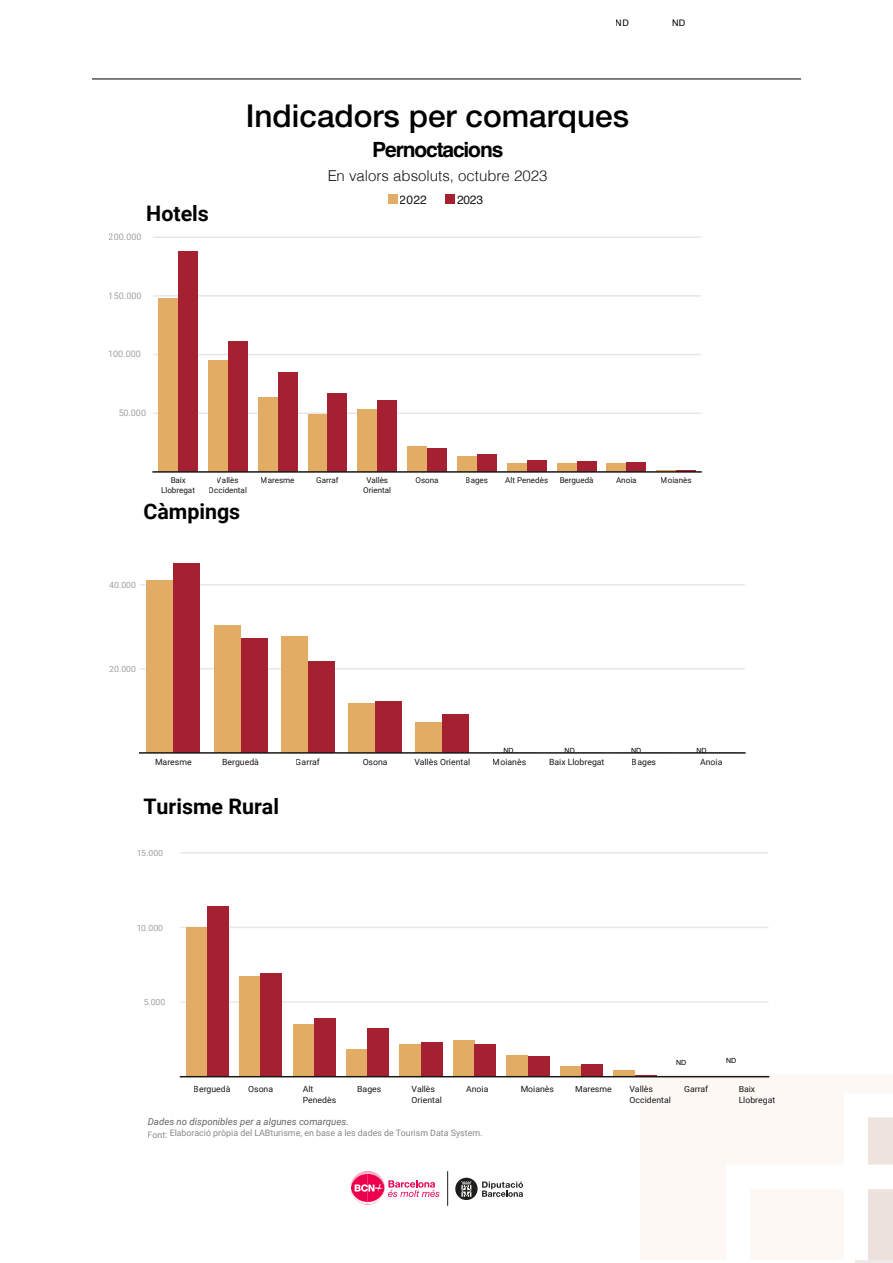
<style>
.page{position:relative;width:893px;height:1263px;background:#fff}
.page>*{position:absolute;margin:0;border:0;box-sizing:border-box;transform-origin:0 0}
.t1{font:500 31.5px "Helvetica Neue LT Std";color:#000}
.t2{font:700 21.45px "Roboto";color:#000}
.t3{font:700 21px "Helvetica";letter-spacing:-.055em;color:#000}
.t4{font:300 15px "Helvetica";color:#181818}
.t5{font:12px "Helvetica";letter-spacing:-.01em;color:#181818}
.t6{font:italic 9.6px "Roboto";color:#656565}
.t7{font:9px "Roboto";color:#a2a2a2}
.t8{font:9px "Helvetica";color:#000}
.t9{font:8.85px "Roboto";color:#888}
.t10{font:8.55px/10.2px "Roboto";color:#181818}
.t11{font:8.55px "Roboto";color:#a2a2a2}
.t12{font:8.1px/9.4px "Roboto";color:#181818;text-align:center}
.t13{font:7.05px "Helvetica";color:#000}
</style>
<div class="page">
<hr style="left:92px;top:79px;width:709px;height:1px;background:#000">
<div style="left:869px;top:1193px;width:24px;height:70px;background:#eee8e6"></div>
<div style="left:637px;top:1075px;width:256px;height:185px;background:#fdf8f4"></div>
<svg style="left:714px;top:1081px;width:179px;height:179px"></svg>
<svg style="left:455px;top:1178px;width:68px;height:22px"></svg>
<hr style="left:447px;top:1171px;width:1px;height:35px;background:#1d1d1b">
<svg style="left:351px;top:1171px;width:88px;height:34px"></svg>
<div style="left:445px;top:195px;width:9px;height:9px;background:#a52030"></div>
<div style="left:388px;top:195px;width:9px;height:9px;background:#e2ac65"></div>
<hr style="left:140px;top:668px;width:605px;height:1px;background:#e7e7e7">
<hr style="left:140px;top:584px;width:605px;height:1px;background:#e7e7e7">
<div style="left:146px;top:580px;width:27px;height:173px;background:#e2ac65"></div>
<div style="left:173px;top:563px;width:27px;height:190px;background:#a52030"></div>
<div style="left:214px;top:625px;width:27px;height:128px;background:#e2ac65"></div>
<div style="left:241px;top:639px;width:26px;height:114px;background:#a52030"></div>
<div style="left:281px;top:636px;width:27px;height:117px;background:#e2ac65"></div>
<div style="left:308px;top:662px;width:27px;height:91px;background:#a52030"></div>
<div style="left:348px;top:703px;width:27px;height:50px;background:#e2ac65"></div>
<div style="left:375px;top:701px;width:27px;height:52px;background:#a52030"></div>
<div style="left:415px;top:722px;width:27px;height:31px;background:#e2ac65"></div>
<div style="left:442px;top:714px;width:27px;height:39px;background:#a52030"></div>
<hr style="left:140px;top:752px;width:605px;height:2px;background:#181818">
<hr style="left:153px;top:412px;width:548px;height:2px;background:#e7e7e7">
<hr style="left:153px;top:354px;width:548px;height:1px;background:#e7e7e7">
<hr style="left:153px;top:295px;width:548px;height:2px;background:#e7e7e7">
<hr style="left:153px;top:236px;width:548px;height:2px;background:#e7e7e7">
<div style="left:158px;top:299px;width:20px;height:173px;background:#e2ac65"></div>
<div style="left:178px;top:251px;width:20px;height:221px;background:#a52030"></div>
<div style="left:208px;top:360px;width:20px;height:112px;background:#e2ac65"></div>
<div style="left:228px;top:341px;width:20px;height:131px;background:#a52030"></div>
<div style="left:258px;top:397px;width:20px;height:75px;background:#e2ac65"></div>
<div style="left:278px;top:372px;width:20px;height:100px;background:#a52030"></div>
<div style="left:308px;top:414px;width:19px;height:58px;background:#e2ac65"></div>
<div style="left:327px;top:393px;width:20px;height:79px;background:#a52030"></div>
<div style="left:357px;top:409px;width:20px;height:63px;background:#e2ac65"></div>
<div style="left:377px;top:400px;width:20px;height:72px;background:#a52030"></div>
<div style="left:407px;top:446px;width:20px;height:26px;background:#e2ac65"></div>
<div style="left:427px;top:448px;width:20px;height:24px;background:#a52030"></div>
<div style="left:457px;top:457px;width:20px;height:15px;background:#e2ac65"></div>
<div style="left:477px;top:455px;width:20px;height:17px;background:#a52030"></div>
<div style="left:507px;top:464px;width:20px;height:8px;background:#e2ac65"></div>
<div style="left:527px;top:460px;width:20px;height:12px;background:#a52030"></div>
<div style="left:557px;top:463px;width:19px;height:9px;background:#e2ac65"></div>
<div style="left:576px;top:462px;width:20px;height:10px;background:#a52030"></div>
<div style="left:606px;top:463px;width:20px;height:9px;background:#e2ac65"></div>
<div style="left:626px;top:463px;width:20px;height:9px;background:#a52030"></div>
<hr style="left:656px;top:470px;width:20px;height:2px;background:#e2ac65">
<hr style="left:153px;top:471px;width:548px;height:2px;background:#181818">
<hr style="left:181px;top:1001px;width:587px;height:2px;background:#e7e7e7">
<hr style="left:181px;top:927px;width:587px;height:1px;background:#e7e7e7">
<hr style="left:181px;top:852px;width:587px;height:1px;background:#e7e7e7">
<div style="left:186px;top:927px;width:21px;height:150px;background:#e2ac65"></div>
<div style="left:207px;top:906px;width:22px;height:171px;background:#a52030"></div>
<div style="left:239px;top:976px;width:22px;height:101px;background:#e2ac65"></div>
<div style="left:261px;top:973px;width:21px;height:104px;background:#a52030"></div>
<div style="left:293px;top:1024px;width:21px;height:53px;background:#e2ac65"></div>
<div style="left:314px;top:1019px;width:22px;height:58px;background:#a52030"></div>
<div style="left:346px;top:1049px;width:22px;height:28px;background:#e2ac65"></div>
<div style="left:368px;top:1028px;width:21px;height:49px;background:#a52030"></div>
<div style="left:400px;top:1044px;width:21px;height:33px;background:#e2ac65"></div>
<div style="left:421px;top:1042px;width:21px;height:35px;background:#a52030"></div>
<div style="left:453px;top:1040px;width:22px;height:37px;background:#e2ac65"></div>
<div style="left:475px;top:1044px;width:21px;height:33px;background:#a52030"></div>
<div style="left:507px;top:1055px;width:21px;height:22px;background:#e2ac65"></div>
<div style="left:528px;top:1056px;width:21px;height:21px;background:#a52030"></div>
<div style="left:560px;top:1066px;width:21px;height:11px;background:#e2ac65"></div>
<div style="left:581px;top:1065px;width:22px;height:12px;background:#a52030"></div>
<div style="left:613px;top:1070px;width:22px;height:7px;background:#e2ac65"></div>
<hr style="left:635px;top:1075px;width:21px;height:2px;background:#a52030">
<hr style="left:181px;top:1076px;width:587px;height:1px;background:#181818">
<p class="t8" style="left:616px;top:15px;width:14px">ND</p>
<p class="t8" style="left:672px;top:15px;width:14px">ND</p>
<h2 class="t2" style="left:146px;top:199px;width:64px">Hotels</h2>
<p class="t7" style="left:109px;top:230px;width:34px">200.000</p>
<p class="t7" style="left:109px;top:289px;width:34px">150.000</p>
<p class="t7" style="left:108px;top:348px;width:34px">100.000</p>
<p class="t7" style="left:118px;top:406px;width:29px">50.000</p>
<h1 class="t1" style="left:246px;top:97px;width:385px">Indicadors per comarques</h1>
<h3 class="t3" style="left:372px;top:137px;width:133px">Pernoctacions</h3>
<h3 class="t4" style="left:327px;top:163px;width:222px">En valors absoluts, octubre 2023</h3>
<h3 class="t5" style="left:400px;top:191px;width:28px">2022</h3>
<h3 class="t5" style="left:457px;top:191px;width:28px">2023</h3>
<p class="t12" style="left:161px;top:475px;width:35px">Baix<br>Llobregat</p>
<p class="t12" style="left:209px;top:475px;width:40px">Vallès<br>Occidental</p>
<p class="t12" style="left:261px;top:475px;width:35px">Maresme</p>
<p class="t12" style="left:316px;top:475px;width:24px">Garraf</p>
<p class="t12" style="left:363px;top:475px;width:29px">Vallès<br>Oriental</p>
<p class="t12" style="left:415px;top:475px;width:25px">Osona</p>
<p class="t12" style="left:466px;top:475px;width:24px">Bages</p>
<p class="t12" style="left:505px;top:475px;width:44px">Alt Penedès</p>
<p class="t12" style="left:559px;top:475px;width:36px">Berguedà</p>
<p class="t12" style="left:616px;top:475px;width:22px">Anoia</p>
<p class="t12" style="left:661px;top:475px;width:32px">Moianès</p>
<h2 class="t2" style="left:143px;top:496px;width:98px">Càmpings</h2>
<p class="t11" style="left:109px;top:578px;width:28px">40.000</p>
<p class="t11" style="left:109px;top:663px;width:28px">20.000</p>
<p class="t13" style="left:503px;top:745px;width:12px">ND</p>
<p class="t13" style="left:565px;top:745px;width:12px">ND</p>
<p class="t13" style="left:631px;top:745px;width:12px">ND</p>
<p class="t13" style="left:696px;top:745px;width:12px">ND</p>
<p class="t10" style="left:155px;top:756px;width:38px">Maresme</p>
<p class="t10" style="left:222px;top:756px;width:38px">Berguedà</p>
<p class="t10" style="left:296px;top:756px;width:26px">Garraf</p>
<p class="t10" style="left:363px;top:756px;width:27px">Osona</p>
<p class="t10" style="left:414px;top:756px;width:57px">Vallès Oriental</p>
<p class="t10" style="left:493px;top:756px;width:35px">Moianès</p>
<p class="t10" style="left:549px;top:756px;width:57px">Baix Llobregat</p>
<p class="t10" style="left:632px;top:756px;width:26px">Bages</p>
<p class="t10" style="left:700px;top:756px;width:24px">Anoia</p>
<h2 class="t2" style="left:143px;top:791px;width:137px">Turisme Rural</h2>
<p class="t11" style="left:136px;top:847px;width:28px">15.000</p>
<p class="t11" style="left:136px;top:922px;width:28px">10.000</p>
<p class="t11" style="left:143px;top:996px;width:23px">5.000</p>
<p class="t13" style="left:676px;top:1057px;width:12px">ND</p>
<p class="t13" style="left:726px;top:1055px;width:12px">ND</p>
<p class="t10" style="left:194px;top:1084px;width:38px">Berguedà</p>
<p class="t10" style="left:248px;top:1084px;width:27px">Osona</p>
<p class="t10" style="left:303px;top:1084px;width:35px">Alt<br>Penedès</p>
<p class="t10" style="left:357px;top:1084px;width:26px">Bages</p>
<p class="t10" style="left:412px;top:1084px;width:32px">Vallès<br>Oriental</p>
<p class="t10" style="left:466px;top:1084px;width:24px">Anoia</p>
<p class="t10" style="left:521px;top:1084px;width:35px">Moianès</p>
<p class="t10" style="left:575px;top:1084px;width:38px">Maresme</p>
<p class="t10" style="left:630px;top:1084px;width:25px">Vallès</p>
<p class="t10" style="left:684px;top:1084px;width:26px">Garraf</p>
<p class="t10" style="left:630px;top:1094px;width:43px">Occidental</p>
<p class="t10" style="left:739px;top:1084px;width:38px">Baix<br>Llobregat</p>
<p class="t6" style="left:148px;top:1114px;width:203px">Dades no disponibles per a algunes comarques.</p>
<p class="t9" style="left:148px;top:1127px;width:336px">Font: Elaboració pròpia del LABturisme, en base a les dades de Tourism Data System.</p>
</div>
